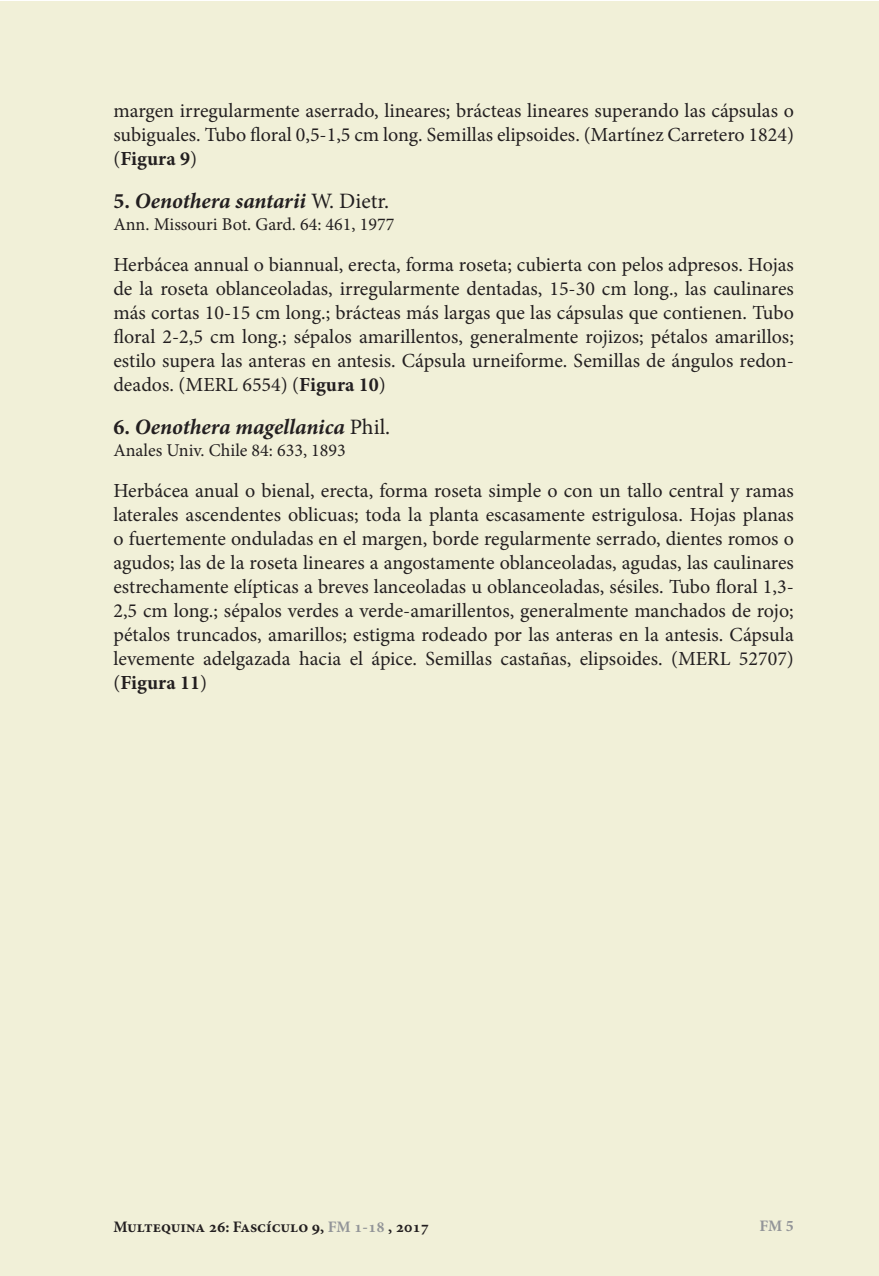
<style>
.page{position:relative;width:879px;height:1276px;background:#fff}
.page>*{position:absolute;margin:0;border:0;box-sizing:border-box;transform-origin:0 0}
.Especie_2{font:italic 700 22px "Minion Pro";letter-spacing:-.005em;color:#231f20}
.Texto_principal_s_s{font:20px/24px "Minion Pro";color:#231f20;text-align:justify}
.Datos_especie{font:18px "Minion Pro";color:#231f20}
.t1{font:700 16px "Minion Pro";color:#231f20}
.t2{font:700 16px "Minion Pro";color:#939598}
.s1{font-weight:700}
.s2{font-style:normal}
.s3{font-weight:400;font-style:normal}
.s4{color:#939598}
</style>
<div class="page">
<div style="left:0;top:1px;width:879px;height:1275px;background:#f1f0d8"></div>
<p class="Texto_principal_s_s" style="left:113px;top:98px;width:682px">margen irregularmente aserrado, lineares; brácteas lineares superando las cápsulas o subiguales. Tubo floral 0,5-1,5 cm long. Semillas elipsoides. (Martínez Carretero 1824) (<span class="s1">Figura 9</span>)</p>
<p class="Especie_2" style="left:113px;top:185px;width:277px"><span class="s2">5.</span> Oenothera santarii <span class="s3">W. Dietr.</span></p>
<p class="Datos_especie" style="left:113px;top:212px;width:282px">Ann. Missouri Bot. Gard. 64: 461, 1977</p>
<p class="Texto_principal_s_s" style="left:113px;top:252px;width:682px">Herbácea annual o biannual, erecta, forma roseta; cubierta con pelos adpresos. Hojas de la roseta oblanceoladas, irregularmente dentadas, 15-30 cm long., las caulinares más cortas 10-15 cm long.; brácteas más largas que las cápsulas que contienen. Tubo floral 2-2,5 cm long.; sépalos amarillentos, generalmente rojizos; pétalos amarillos; estilo supera las anteras en antesis. Cápsula urneiforme. Semillas de ángulos redon&shy;deados. (MERL 6554) (<span class="s1">Figura 10</span>)</p>
<p class="Especie_2" style="left:113px;top:411px;width:278px"><span class="s2">6.</span> Oenothera magellanica <span class="s3">Phil.</span></p>
<p class="Datos_especie" style="left:113px;top:438px;width:234px">Anales Univ. Chile 84: 633, 1893</p>
<p class="Texto_principal_s_s" style="left:113px;top:478px;width:682px">Herbácea anual o bienal, erecta, forma roseta simple o con un tallo central y ramas laterales ascendentes oblicuas; toda la planta escasamente estrigulosa. Hojas planas o fuertemente onduladas en el margen, borde regularmente serrado, dientes romos o agudos; las de la roseta lineares a angostamente oblanceoladas, agudas, las caulinares estrechamente elípticas a breves lanceoladas u oblanceoladas, sésiles. Tubo floral 1,3- 2,5 cm long.; sépalos verdes a verde-amarillentos, generalmente manchados de rojo; pétalos truncados, amarillos; estigma rodeado por las anteras en la antesis. Cápsula levemente adelgazada hacia el ápice. Semillas castañas, elipsoides. (MERL 52707) (<span class="s1">Figura 11</span>)</p>
<p class="t1" style="left:113px;top:1216px;width:317px">Multequina 26: Fascículo 9, <span class="s4">FM 1-18</span> , 2017</p>
<p class="t2" style="left:759px;top:1214px;width:36px">FM 5</p>
</div>
